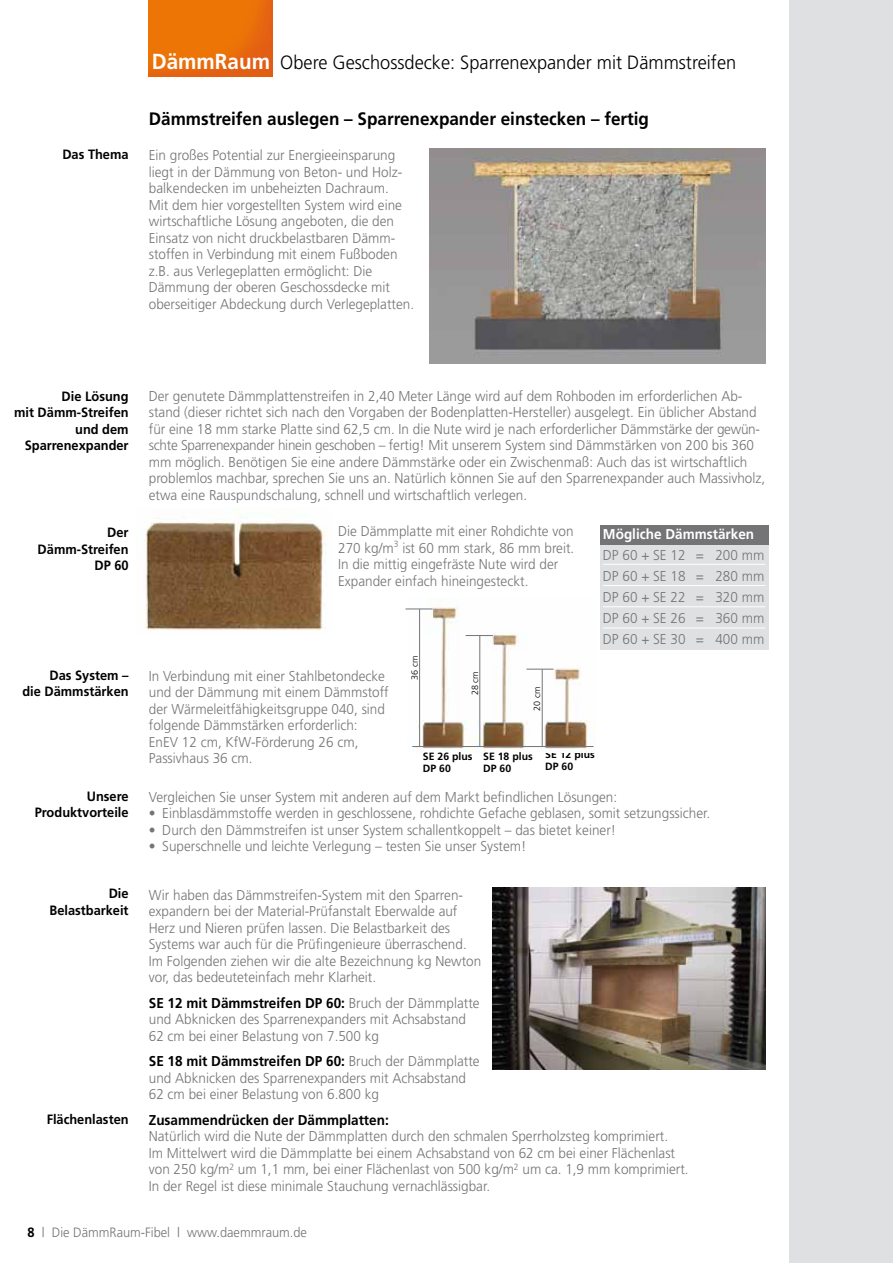
<style>
.page{position:relative;width:893px;height:1263px;background:#fff}
.page>*{position:absolute;margin:0;border:0;box-sizing:border-box;transform-origin:0 0}
.t1{font:300 19.2px "Frutiger";color:#000;scale:.95 1}
.t2{font:700 18px "Frutiger";color:#000;scale:.95 1}
.t3{font:300 14.25px/16.5px "Frutiger";color:#747476;scale:.95 1}
.t4{font:700 14.25px "Frutiger";color:#000;scale:.95 1}
.t5{font:700 14.25px "Frutiger";color:#fff;scale:.95 1}
.t6{font:700 13.5px/16.5px "Frutiger";color:#000;text-align:right;scale:.95 1}
.t7{font:300 13.5px "Frutiger";color:#747476;scale:.95 1}
.t8{font:700 10.5px/12px "Frutiger";color:#000}
.t9{font:300 9px "Frutiger";color:#000}
.s1{font-weight:700;font-size:21.75px;color:#fff}
.s2{font-weight:700;color:#000}
</style>
<div class="page">
<div style="left:789px;top:0;width:104px;height:1263px;background:#dfe0e1"></div>
<img style="left:149px;top:0;width:123px;height:77px">
<div style="left:600px;top:544px;width:168px;height:106px;background:#dfe0e1"></div>
<img style="left:430px;top:149px;width:335px;height:214px">
<img style="left:492px;top:888px;width:273px;height:181px">
<img style="left:145px;top:511px;width:181px;height:119px">
<img style="left:408px;top:599px;width:187px;height:153px">
<hr style="left:412px;top:746px;width:182px;height:1px;background:#747476">
<svg style="left:526px;top:669px;width:28px;height:1px"></svg>
<hr style="left:542px;top:669px;width:1px;height:77px;background:#747476">
<svg style="left:466px;top:635px;width:27px;height:1px"></svg>
<hr style="left:480px;top:636px;width:1px;height:110px;background:#747476">
<svg style="left:405px;top:609px;width:28px;height:1px"></svg>
<hr style="left:419px;top:609px;width:1px;height:137px;background:#747476">
<div style="left:600px;top:525px;width:168px;height:19px;background:#747476"></div>
<hr style="left:603px;top:564px;width:162px;height:1px;background:#fff">
<hr style="left:603px;top:585px;width:162px;height:1px;background:#fff">
<hr style="left:603px;top:606px;width:162px;height:1px;background:#fff">
<hr style="left:603px;top:628px;width:162px;height:1px;background:#fff">
<h1 class="t1" style="left:152px;top:52px;width:617px"><span class="s1">DämmRaum</span> Obere Geschossdecke: Sparrenexpander mit Dämmstreifen</h1>
<p class="t6" style="left:62px;top:146px;width:71px">Das Thema</p>
<p class="t2" style="left:149px;top:108px;width:528px">Dämmstreifen auslegen – Sparrenexpander einstecken – fertig</p>
<p class="t3" style="left:149px;top:147px;width:281px">Ein großes Potential zur Energieeinsparung liegt in der Dämmung von Beton- und Holz&shy;balkendecken im unbeheizten Dachraum.<br>Mit dem hier vorgestellten System wird eine wirtschaftliche Lösung angeboten, die den Einsatz von nicht druckbelastbaren Dämm&shy;stoffen in Verbindung mit einem Fußboden z.B. aus Verlegeplatten ermöglicht: Die Dämmung der oberen Geschossdecke mit oberseitiger Abdeckung durch Verlegeplatten.</p>
<p class="t6" style="left:14px;top:388px;width:122px">Die Lösung<br>mit Dämm-Streifen und dem<br>Sparrenexpander</p>
<p class="t6" style="left:38px;top:524px;width:97px">Der<br>Dämm-Streifen<br>DP 60</p>
<p class="t3" style="left:149px;top:388px;width:650px">Der genutete Dämmplattenstreifen in 2,40 Meter Länge wird auf dem Rohboden im erforderlichen Ab&shy;stand (dieser richtet sich nach den Vorgaben der Bodenplatten-Hersteller) ausgelegt. Ein üblicher Abstand für eine 18 mm starke Platte sind 62,5 cm. In die Nute wird je nach erforderlicher Dämmstärke der gewün&shy;schte Sparrenexpander hinein geschoben – fertig! Mit unserem System sind Dämmstärken von 200 bis 360 mm möglich. Benötigen Sie eine andere Dämmstärke oder ein Zwischenmaß: Auch das ist wirtschaftlich problemlos machbar, sprechen Sie uns an. Natürlich können Sie auf den Sparrenexpander auch Massivholz, etwa eine Rauspundschalung, schnell und wirtschaftlich verlegen.</p>
<p class="t3" style="left:338px;top:523px;width:250px">Die Dämmplatte mit einer Rohdichte von 270 kg/m<sup>3</sup> ist 60 mm stark, 86 mm breit.<br>In die mittig eingefräste Nute wird der Expander einfach hineingesteckt.</p>
<p class="t5" style="left:603px;top:526px;width:161px">Mögliche Dämmstärken</p>
<p class="t3" style="left:603px;top:545px;width:171px;line-height:21px;text-align:justify">DP 60 + SE 12 = 200 mm DP 60 + SE 18 = 280 mm DP 60 + SE 22 = 320 mm DP 60 + SE 26 = 360 mm DP 60 + SE 30 = 400 mm</p>
<p class="t9" style="left:410px;top:680px;width:26px;rotate:-90deg">36 cm</p>
<p class="t6" style="left:22px;top:667px;width:113px">Das System –<br>die Dämmstärken</p>
<p class="t3" style="left:149px;top:667px;width:254px">In Verbindung mit einer Stahlbetondecke und der Dämmung mit einem Dämmstoff der Wärmeleitfähigkeitsgruppe 040, sind folgende Dämmstärken erforderlich:<br>EnEV 12 cm, KfW-Förderung 26 cm, Passivhaus 36 cm.</p>
<p class="t3" style="left:149px;top:788px;width:495px">Vergleichen Sie unser System mit anderen auf dem Markt befindlichen Lösungen:</p>
<p class="t3" style="left:149px;top:805px;width:592px">• Einblasdämmstoffe werden in geschlossene, rohdichte Gefache geblasen, somit setzungssicher.</p>
<p class="t3" style="left:149px;top:821px;width:493px">• Durch den Dämmstreifen ist unser System schallentkoppelt – das bietet keiner!</p>
<p class="t3" style="left:149px;top:838px;width:399px">• Superschnelle und leichte Verlegung – testen Sie unser System!</p>
<p class="t9" style="left:470px;top:695px;width:26px;rotate:-90deg">28 cm</p>
<p class="t9" style="left:532px;top:711px;width:26px;rotate:-90deg">20 cm</p>
<p class="t8" style="left:545px;top:749px;width:51px">SE 12 plus<br>DP 60</p>
<p class="t8" style="left:483px;top:750px;width:51px">SE 18 plus<br>DP 60</p>
<p class="t8" style="left:423px;top:751px;width:51px">SE 26 plus<br>DP 60</p>
<p class="t6" style="left:35px;top:788px;width:100px">Unsere<br>Produktvorteile</p>
<p class="t6" style="left:50px;top:885px;width:85px">Die<br>Belastbarkeit</p>
<p class="t3" style="left:149px;top:886px;width:351px">Wir haben das Dämmstreifen-System mit den Sparren&shy;expandern bei der Material-Prüfanstalt Eberwalde auf Herz und Nieren prüfen lassen. Die Belastbarkeit des Systems war auch für die Prüfingenieure überraschend.<br>Im Folgenden ziehen wir die alte Bezeichnung kg Newton vor, das bedeuteteinfach mehr Klarheit.</p>
<p class="t3" style="left:149px;top:994px;width:350px"><span class="s2">SE 12 mit Dämmstreifen DP 60:</span> Bruch der Dämmplatte und Abknicken des Sparrenexpanders mit Achsabstand<br>62 cm bei einer Belastung von 7.500 kg</p>
<p class="t3" style="left:149px;top:1053px;width:350px"><span class="s2">SE 18 mit Dämmstreifen DP 60:</span> Bruch der Dämmplatte und Abknicken des Sparrenexpanders mit Achsabstand<br>62 cm bei einer Belastung von 6.800 kg</p>
<p class="t4" style="left:149px;top:1111px;width:254px">Zusammendrücken der Dämmplatten:</p>
<p class="t3" style="left:149px;top:1128px;width:570px">Natürlich wird die Nute der Dämmplatten durch den schmalen Sperrholzsteg komprimiert.<br>Im Mittelwert wird die Dämmplatte bei einem Achsabstand von 62 cm bei einer Flächenlast von 250 kg/m<sup>2</sup> um 1,1 mm, bei einer Flächenlast von 500 kg/m<sup>2</sup> um ca. 1,9 mm komprimiert.<br>In der Regel ist diese minimale Stauchung vernachlässigbar.</p>
<p class="t6" style="left:47px;top:1111px;width:88px">Flächenlasten</p>
<p class="t7" style="left:28px;top:1224px;width:296px"><span class="s2">8</span> | Die DämmRaum-Fibel | www.daemmraum.de</p>
</div>
